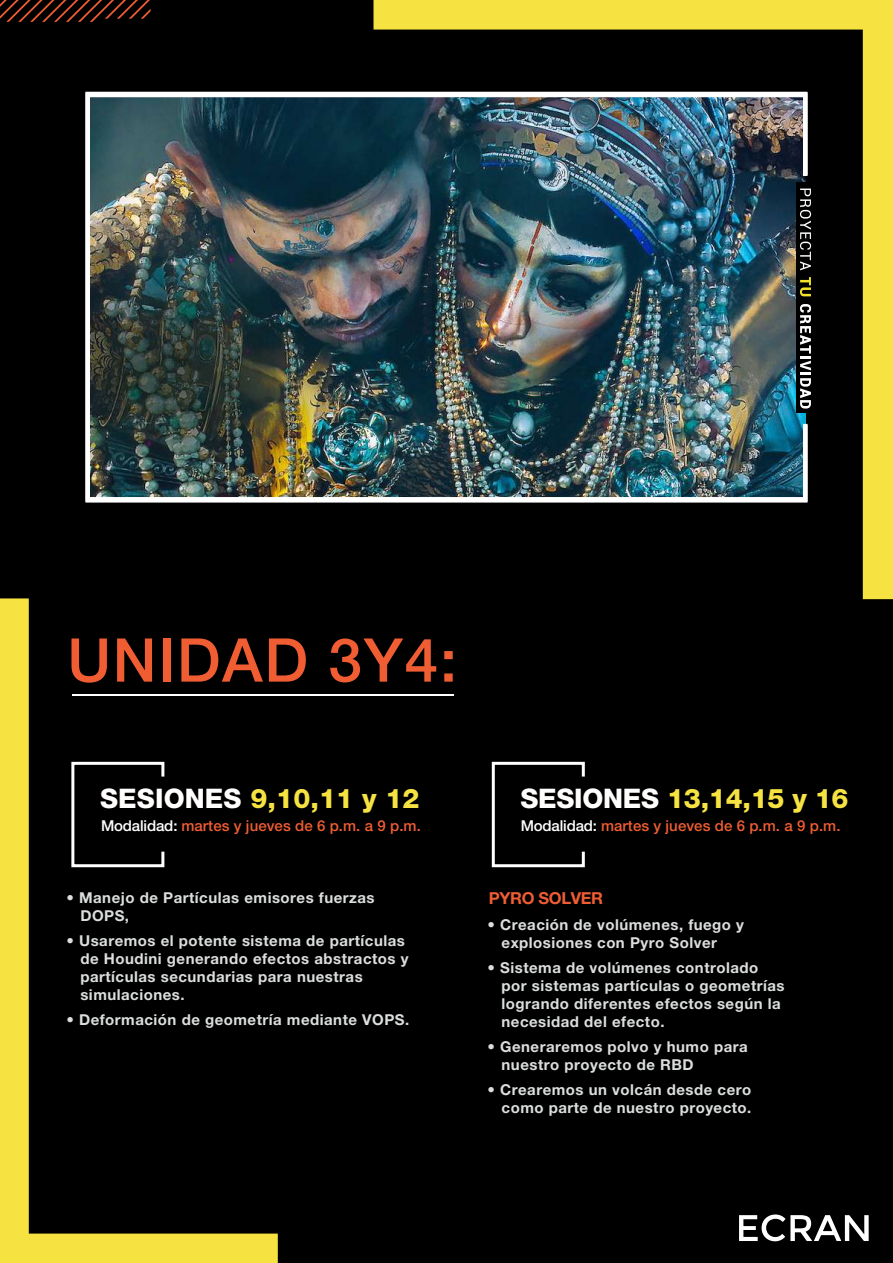
<style>
.page{position:relative;width:893px;height:1263px;background:#000001}
.page>*{position:absolute;margin:0;border:0;box-sizing:border-box;transform-origin:0 0}
.t1{font:500 60.45px "Helvetica Neue LT Pro";letter-spacing:.03em;color:#f05d33}
.t2{font:800 27px "Helvetica Neue LT Pro";letter-spacing:-.01em;color:#f6e341}
.t3{font:700 16.5px "Helvetica Neue LT Pro";letter-spacing:-.02em;color:#f05d33}
.t4{font:700 15px/18px "Helvetica Neue LT Pro";letter-spacing:.035em;color:#dcdedd}
.t5{font:500 15px "Helvetica Neue LT Pro";letter-spacing:.005em;color:#f05d33}
.s1{color:#fffefd}
.s2{color:#fff}
</style>
<div class="page">
<hr style="left:72px;top:694px;width:382px;height:1px;background:#fff">
<svg style="left:491px;top:761px;width:94px;height:107px"></svg>
<img style="left:85px;top:91px;width:288px;height:412px">
<svg style="left:0;top:598px;width:278px;height:665px"></svg>
<svg style="left:0;top:0;width:151px;height:22px"></svg>
<svg style="left:739px;top:1214px;width:130px;height:27px"></svg>
<img style="left:373px;top:0;width:520px;height:599px">
<h1 class="t1" style="left:67px;top:624px;width:391px">UNIDAD 3Y4:</h1>
<h2 class="t2" style="left:100px;top:783px;width:321px"><span class="s1">SESIONES</span> 9,10,11 y 12</h2>
<h2 class="t2" style="left:521px;top:783px;width:330px"><span class="s1">SESIONES</span> 13,14,15 y 16</h2>
<p class="t5" style="left:101px;top:816px;width:321px"><span class="s2">Modalidad:</span> martes y jueves de 6 p.m. a 9 p.m.</p>
<p class="t5" style="left:521px;top:816px;width:321px"><span class="s2">Modalidad:</span> martes y jueves de 6 p.m. a 9 p.m.</p>
<p class="t4" style="left:80px;top:889px;width:296px;text-indent:-14px">• Manejo de Partículas emisores fuerzas<br>DOPS,</p>
<p class="t4" style="left:80px;top:931px;width:330px;text-indent:-14px">• Usaremos el potente sistema de partículas de Houdini generando efectos abstractos y partículas secundarias para nuestras simulaciones.</p>
<p class="t4" style="left:66px;top:1010px;width:344px">• Deformación de geometría mediante VOPS.</p>
<p class="t3" style="left:489px;top:888px;width:116px">PYRO SOLVER</p>
<p class="t4" style="left:502px;top:916px;width:244px;text-indent:-14px">• Creación de volúmenes, fuego y explosiones con Pyro Solver</p>
<p class="t4" style="left:502px;top:958px;width:285px;text-indent:-14px">• Sistema de volúmenes controlado por sistemas partículas o geometrías logrando diferentes efectos según la necesidad del efecto.</p>
<p class="t4" style="left:502px;top:1037px;width:248px;text-indent:-14px">• Generaremos polvo y humo para nuestro proyecto de RBD</p>
<p class="t4" style="left:488px;top:1080px;width:265px;text-align:right">• Crearemos un volcán desde cero como parte de nuestro proyecto.</p>
</div>
